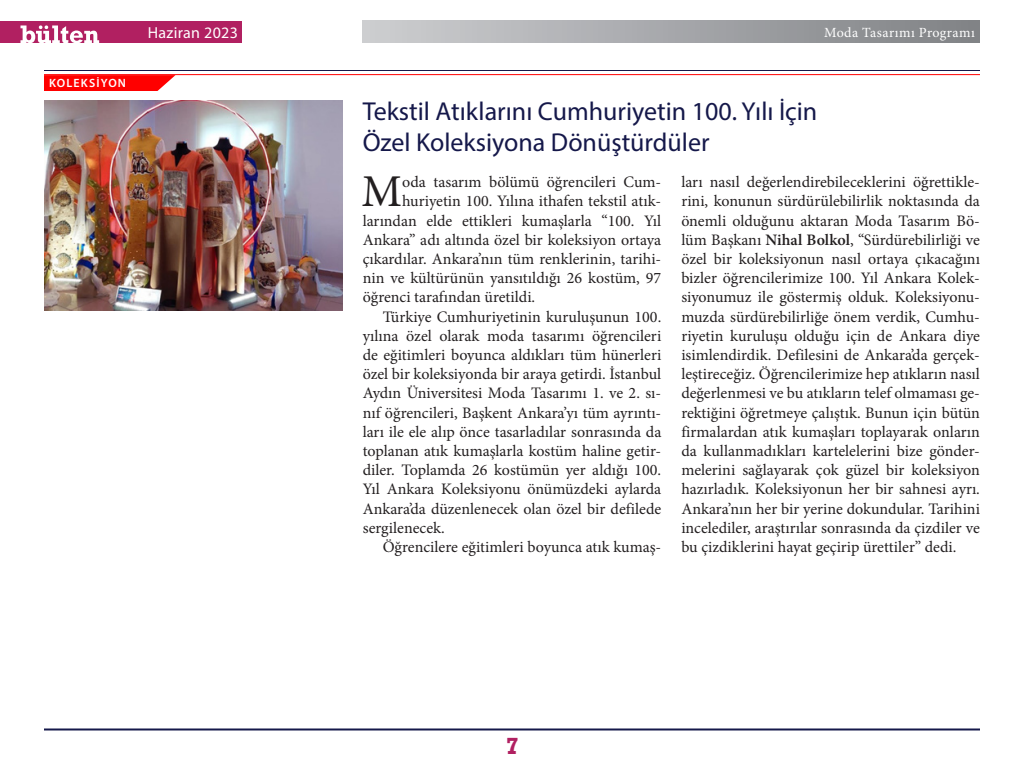
<style>
.page{position:relative;width:1024px;height:768px;background:#fff}
.page>*{position:absolute;margin:0;border:0;box-sizing:border-box;transform-origin:0 0}
.metin_İlk{font:45.5px "Minion Pro";color:#231f20}
.t1{font:26px/31.2px "Myriad Pro";color:#15184a}
.t2{font:700 24px "Rockwell";color:#b12061}
.Metin{font:16px/19.2px "Minion Pro";color:#231f20;text-align:justify}
.metin_İlk-2{font:16px "Minion Pro";color:#231f20}
.t3{font:16px "Myriad Pro";letter-spacing:.02em;color:#fff}
.t4{font:14px "Minion Pro";letter-spacing:.035em;color:#fff}
.t5{font:600 12px "Myriad Pro";letter-spacing:.095em;color:#fff}
.s1{font-weight:600}
</style>
<div class="page">
<div style="left:0;top:21px;width:242px;height:22px;background:#b12061"></div>
<svg style="left:20px;top:25px;width:79px;height:18px"></svg>
<hr style="left:44px;top:728px;width:936px;height:2px;background:#15184a">
<div style="left:363px;top:21px;width:617px;height:22px;background:linear-gradient(to right,#cdced1,#808285)"></div>
<svg style="left:44px;top:75px;width:132px;height:16px;background:#ff1313"></svg>
<hr style="left:44px;top:70px;width:936px;height:1px;background:#15184a">
<hr style="left:44px;top:74px;width:936px;height:1px;background:#f00">
<img style="left:44px;top:100px;width:299px;height:211px">
<p class="t5" style="left:49px;top:75px;width:79px">KOLEKSİYON</p>
<p class="t3" style="left:148px;top:23px;width:92px">Haziran 2023</p>
<p class="t4" style="left:824px;top:23px;width:152px">Moda Tasarımı Programı</p>
<p class="t1" style="left:363px;top:95px;width:456px">Tekstil Atıklarını Cumhuriyetin 100. Yılı İçin<br>Özel Koleksiyona Dönüştürdüler</p>
<p class="metin_İlk" style="left:361px;top:161px;width:42px">M</p>
<p class="metin_İlk-2" style="left:402px;top:171px;width:261px">oda tasarım bölümü öğrencileri Cum-</p>
<p class="Metin" style="left:681px;top:173px;width:300px">ları nasıl değerlendirebileceklerini öğrettikle&shy;rini, konunun sürdürülebilirlik noktasında da önemli olduğunu aktaran Moda Tasarım Bö&shy;lüm Başkanı <span class="s1">Nihal Bolkol</span>, “Sürdürebilirliği ve özel bir koleksiyonun nasıl ortaya çıkacağını bizler öğrencilerimize 100. Yıl Ankara Kolek&shy;siyonumuz ile göstermiş olduk. Koleksiyonu&shy;muzda sürdürebilirliğe önem verdik, Cumhu&shy;riyetin kuruluşu olduğu için de Ankara diye isimlendirdik. Defilesini de Ankara’da gerçek&shy;leştireceğiz. Öğrencilerimize hep atıkların nasıl değerlenmesi ve bu atıkların telef olmaması ge&shy;rektiğini öğretmeye çalıştık. Bunun için bütün firmalardan atık kumaşları toplayarak onların da kullanmadıkları kartelelerini bize gönder&shy;melerini sağlayarak çok güzel bir koleksiyon hazırladık. Koleksiyonun her bir sahnesi ayrı.<br>Ankara’nın her bir yerine dokundular. Tarihini incelediler, araştırılar sonrasında da çizdiler ve bu çizdiklerini hayat geçirip ürettiler” dedi.</p>
<p class="metin_İlk-2" style="left:402px;top:191px;width:261px">huriyetin 100. Yılına ithafen tekstil atık-</p>
<p class="metin_İlk-2" style="left:363px;top:210px;width:300px">larından elde ettikleri kumaşlarla “100. Yıl</p>
<p class="metin_İlk-2" style="left:363px;top:229px;width:300px">Ankara” adı altında özel bir koleksiyon ortaya</p>
<p class="metin_İlk-2" style="left:363px;top:248px;width:300px">çıkardılar. Ankara’nın tüm renklerinin, tarihi-</p>
<p class="metin_İlk-2" style="left:363px;top:267px;width:300px">nin ve kültürünün yansıtıldığı 26 kostüm, 97</p>
<p class="metin_İlk-2" style="left:363px;top:287px;width:174px">öğrenci tarafından üretildi.</p>
<p class="Metin" style="left:363px;top:307px;width:300px;text-indent:20px">Türkiye Cumhuriyetinin kuruluşunun 100. yılına özel olarak moda tasarımı öğrencileri de eğitimleri boyunca aldıkları tüm hünerleri özel bir koleksiyonda bir araya getirdi. İstanbul Aydın Üniversitesi Moda Tasarımı 1. ve 2. sı&shy;nıf öğrencileri, Başkent Ankara’yı tüm ayrıntı&shy;ları ile ele alıp önce tasarladılar sonrasında da toplanan atık kumaşlarla kostüm haline getir&shy;diler. Toplamda 26 kostümün yer aldığı 100.<br>Yıl Ankara Koleksiyonu önümüzdeki aylarda Ankara’da düzenlenecek olan özel bir defilede sergilenecek.</p>
<p class="Metin" style="left:383px;top:537px;width:280px">Öğrencilere eğitimleri boyunca atık kumaş-</p>
<h3 class="t2" style="left:506px;top:731px;width:15px">7</h3>
</div>
